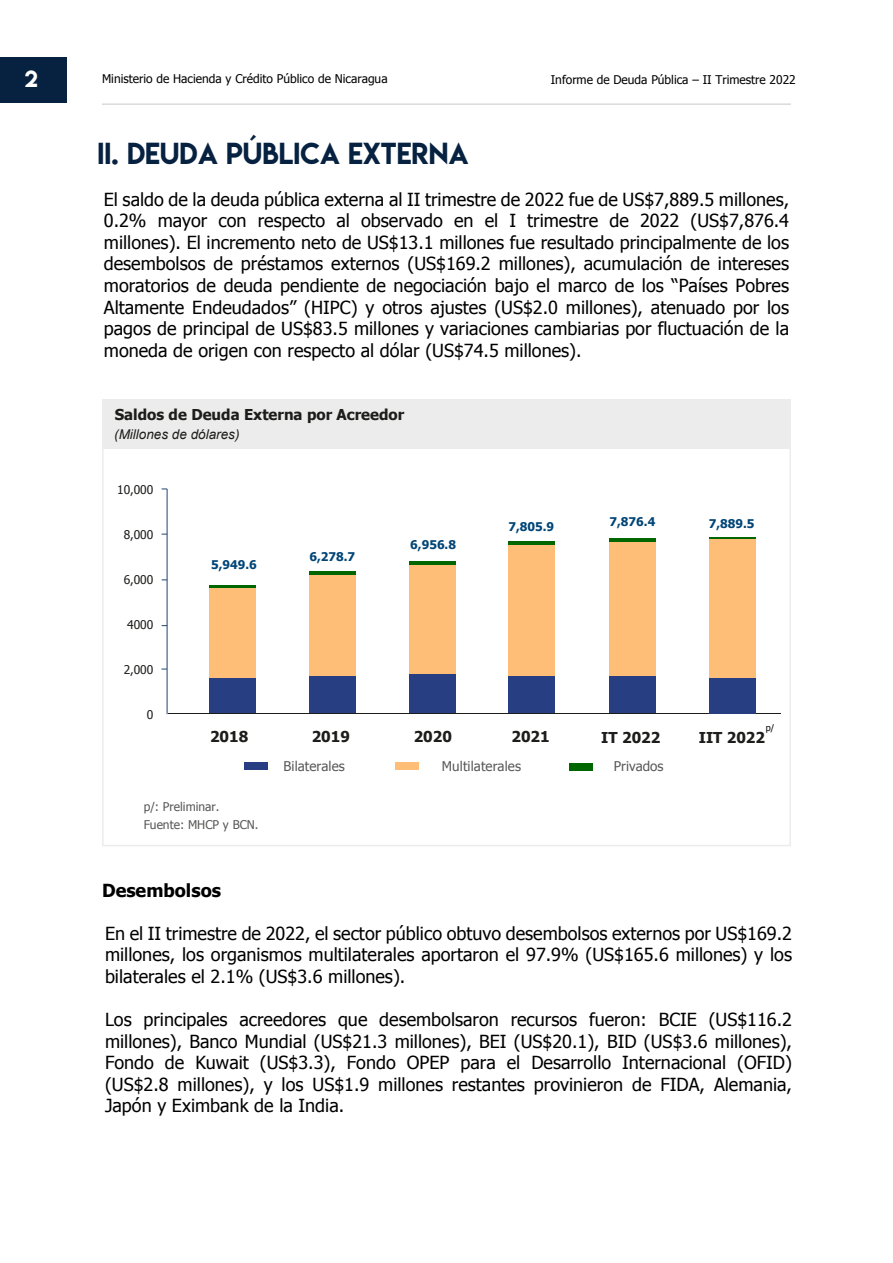
<style>
.page{position:relative;width:893px;height:1263px;background:#fff}
.page>*{position:absolute;margin:0;border:0;box-sizing:border-box;transform-origin:0 0}
.t1{font:27px "Lemon Milk";color:#072241}
.t2{font:21px "Lemon Milk";color:#fff}
.t3{font:18px/21.6px "Tahoma";color:#000;text-align:justify}
.t4{font:700 18px "Tahoma";color:#000}
.t5{font:700 15px "Tahoma";color:#1d1d1b}
.t6{font:italic 13.5px "Arial";color:#1d1d1b}
.t7{font:13.35px "Tahoma";letter-spacing:.005em;color:#595959}
.t8{font:12px "Tahoma";color:#000}
.t9{font:700 12px "Tahoma";color:#004577}
.t10{font:12px/18px "Tahoma";color:#575756}
.t11{font:12px "Tahoma";letter-spacing:-.005em;color:#1d1d1b}
.t12{font:9px "Tahoma";color:#000}
</style>
<div class="page">
<div style="left:102px;top:399px;width:689px;height:49px;background:#ececec"></div>
<div style="left:209px;top:678px;width:47px;height:36px;background:#273e82"></div>
<div style="left:244px;top:763px;width:24px;height:7px;background:#273e82"></div>
<div style="left:395px;top:763px;width:24px;height:7px;background:#ffbe78"></div>
<div style="left:102px;top:399px;width:689px;height:447px;border:2px solid #ececec"></div>
<div style="left:569px;top:763px;width:23px;height:7px;background:#060"></div>
<hr style="left:102px;top:103px;width:689px;height:2px;background:#dadada">
<div style="left:209px;top:585px;width:47px;height:93px;background:#ffbe78"></div>
<div style="left:309px;top:676px;width:47px;height:37px;background:#273e82"></div>
<div style="left:309px;top:574px;width:47px;height:102px;background:#ffbe78"></div>
<div style="left:409px;top:674px;width:47px;height:40px;background:#273e82"></div>
<div style="left:409px;top:561px;width:47px;height:113px;background:#ffbe78"></div>
<div style="left:508px;top:676px;width:47px;height:37px;background:#273e82"></div>
<div style="left:508px;top:541px;width:47px;height:135px;background:#ffbe78"></div>
<div style="left:609px;top:676px;width:47px;height:37px;background:#273e82"></div>
<div style="left:609px;top:541px;width:47px;height:135px;background:#ffbe78"></div>
<hr style="left:609px;top:538px;width:47px;height:3px;background:#060">
<hr style="left:508px;top:541px;width:47px;height:4px;background:#060">
<hr style="left:409px;top:561px;width:47px;height:3px;background:#060">
<hr style="left:309px;top:571px;width:47px;height:3px;background:#060">
<hr style="left:209px;top:585px;width:47px;height:3px;background:#060">
<hr style="left:168px;top:713px;width:612px;height:1px;background:#1d1d1b">
<div style="left:0;top:58px;width:66px;height:45px;background:#072241"></div>
<hr style="left:167px;top:489px;width:1px;height:225px;background:#244472">
<div style="left:709px;top:678px;width:47px;height:35px;background:#273e82"></div>
<div style="left:709px;top:538px;width:47px;height:140px;background:#ffbe78"></div>
<hr style="left:709px;top:537px;width:47px;height:1px;background:#060">
<p class="t2" style="left:25px;top:64px;width:14px">2</p>
<p class="t8" style="left:102px;top:70px;width:287px">Ministerio de Hacienda y Crédito Público de Nicaragua</p>
<p class="t8" style="left:551px;top:71px;width:246px">Informe de Deuda Pública – II Trimestre 2022</p>
<h1 class="t1" style="left:97px;top:134px;width:373px">II. DEUDA PÚBLICA EXTERNA</h1>
<p class="t3" style="left:104px;top:187px;width:687px">El saldo de la deuda pública externa al II trimestre de 2022 fue de US$7,889.5 millones, 0.2% mayor con respecto al observado en el I trimestre de 2022 (US$7,876.4 millones). El incremento neto de US$13.1 millones fue resultado principalmente de los desembolsos de préstamos externos (US$169.2 millones), acumulación de intereses moratorios de deuda pendiente de negociación bajo el marco de los “Países Pobres Altamente Endeudados” (HIPC) y otros ajustes (US$2.0 millones), atenuado por los pagos de principal de US$83.5 millones y variaciones cambiarias por fluctuación de la moneda de origen con respecto al dólar (US$74.5 millones).</p>
<p class="t5" style="left:115px;top:404px;width:291px">Saldos de Deuda Externa por Acreedor</p>
<p class="t6" style="left:114px;top:425px;width:127px">(Millones de dólares)</p>
<p class="t11" style="left:117px;top:481px;width:38px">10,000</p>
<p class="t11" style="left:124px;top:526px;width:31px">8,000</p>
<p class="t11" style="left:124px;top:571px;width:31px">6,000</p>
<p class="t11" style="left:127px;top:616px;width:28px">4000</p>
<p class="t11" style="left:124px;top:661px;width:31px">2,000</p>
<p class="t11" style="left:147px;top:706px;width:8px">0</p>
<p class="t9" style="left:211px;top:556px;width:47px">5,949.6</p>
<p class="t9" style="left:309px;top:548px;width:47px">6,278.7</p>
<p class="t9" style="left:410px;top:536px;width:47px">6,956.8</p>
<p class="t9" style="left:508px;top:518px;width:47px">7,805.9</p>
<p class="t9" style="left:610px;top:513px;width:47px">7,876.4</p>
<p class="t5" style="left:210px;top:726px;width:40px">2018</p>
<p class="t5" style="left:511px;top:726px;width:40px">2021</p>
<p class="t5" style="left:312px;top:726px;width:40px">2019</p>
<p class="t5" style="left:414px;top:726px;width:40px">2020</p>
<p class="t5" style="left:601px;top:727px;width:61px">IT 2022</p>
<p class="t10" style="left:144px;top:797px;width:116px">p/: Preliminar.<br>Fuente: MHCP y BCN.</p>
<p class="t4" style="left:102px;top:878px;width:121px">Desembolsos</p>
<p class="t7" style="left:284px;top:757px;width:63px">Bilaterales</p>
<p class="t7" style="left:442px;top:757px;width:81px">Multilaterales</p>
<p class="t7" style="left:614px;top:757px;width:51px">Privados</p>
<p class="t9" style="left:709px;top:516px;width:47px">7,889.5</p>
<p class="t12" style="left:766px;top:722px;width:10px">p/</p>
<p class="t5" style="left:699px;top:727px;width:68px">IIT 2022</p>
<p class="t3" style="left:105px;top:921px;width:688px">En el II trimestre de 2022, el sector público obtuvo desembolsos externos por US$169.2 millones, los organismos multilaterales aportaron el 97.9% (US$165.6 millones) y los bilaterales el 2.1% (US$3.6 millones).</p>
<p class="t3" style="left:105px;top:1008px;width:689px">Los principales acreedores que desembolsaron recursos fueron: BCIE (US$116.2 millones), Banco Mundial (US$21.3 millones), BEI (US$20.1), BID (US$3.6 millones), Fondo de Kuwait (US$3.3), Fondo OPEP para el Desarrollo Internacional (OFID) (US$2.8 millones), y los US$1.9 millones restantes provinieron de FIDA, Alemania, Japón y Eximbank de la India.</p>
</div>
